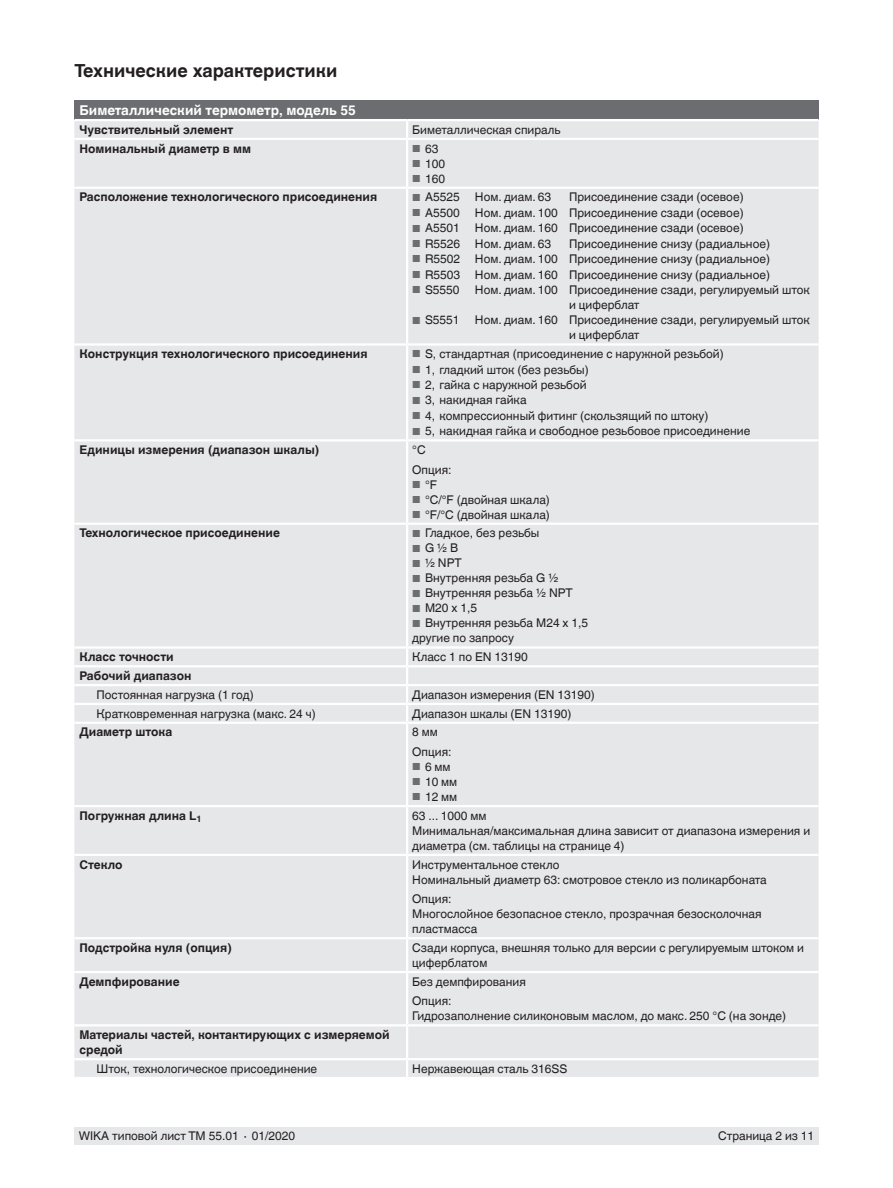
<style>
.page{position:relative;width:893px;height:1188px;background:#fff}
.page>*{position:absolute;margin:0;border:0;box-sizing:border-box;transform-origin:0 0}
.t1{font:700 18px "Helvetica World";color:#231f20}
.t2{font:700 13.5px "Helvetica World";color:#fff}
.t3{font:12px/15px "Helvetica World";color:#231f20}
.t4{font:700 12px/15px "Helvetica World";color:#231f20}
.s1{font-size:10.2px;color:#6c6d70}
</style>
<div class="page">
<div style="left:74px;top:1128px;width:745px;height:17px;background:#e6e7e9"></div>
<div style="left:74px;top:100px;width:745px;height:20px;background:#6c6d70"></div>
<div style="left:74px;top:121px;width:745px;height:956px;background:#e6e7e9"></div>
<hr style="left:74px;top:119px;width:333px;height:2px;background:#fff">
<hr style="left:407px;top:119px;width:412px;height:2px;background:#fff">
<svg style="left:406px;top:121px;width:2px;height:17px"></svg>
<hr style="left:74px;top:138px;width:333px;height:2px;background:#fff">
<hr style="left:407px;top:138px;width:412px;height:2px;background:#fff">
<hr style="left:406px;top:140px;width:2px;height:47px;background:#fff">
<hr style="left:74px;top:187px;width:333px;height:2px;background:#fff">
<hr style="left:407px;top:187px;width:412px;height:2px;background:#fff">
<hr style="left:406px;top:189px;width:2px;height:154px;background:#fff">
<hr style="left:74px;top:343px;width:333px;height:3px;background:#fff">
<hr style="left:407px;top:343px;width:412px;height:3px;background:#fff">
<hr style="left:406px;top:346px;width:2px;height:93px;background:#fff">
<hr style="left:74px;top:439px;width:333px;height:2px;background:#fff">
<hr style="left:407px;top:439px;width:412px;height:2px;background:#fff">
<hr style="left:406px;top:441px;width:2px;height:82px;background:#fff">
<hr style="left:74px;top:523px;width:333px;height:2px;background:#fff">
<hr style="left:407px;top:523px;width:412px;height:2px;background:#fff">
<hr style="left:406px;top:525px;width:2px;height:121px;background:#fff">
<hr style="left:74px;top:646px;width:333px;height:3px;background:#fff">
<hr style="left:407px;top:646px;width:412px;height:3px;background:#fff">
<hr style="left:74px;top:665px;width:333px;height:2px;background:#fff">
<hr style="left:407px;top:665px;width:412px;height:2px;background:#fff">
<hr style="left:74px;top:684px;width:333px;height:2px;background:#fff">
<hr style="left:74px;top:805px;width:333px;height:2px;background:#fff">
<hr style="left:407px;top:684px;width:412px;height:2px;background:#fff">
<hr style="left:406px;top:807px;width:2px;height:47px;background:#fff">
<hr style="left:74px;top:703px;width:333px;height:2px;background:#fff">
<hr style="left:74px;top:854px;width:333px;height:2px;background:#fff">
<hr style="left:407px;top:703px;width:412px;height:2px;background:#fff">
<svg style="left:406px;top:649px;width:2px;height:73px"></svg>
<hr style="left:406px;top:856px;width:2px;height:81px;background:#fff">
<hr style="left:74px;top:722px;width:333px;height:2px;background:#fff">
<hr style="left:74px;top:937px;width:333px;height:2px;background:#fff">
<hr style="left:407px;top:722px;width:412px;height:2px;background:#fff">
<hr style="left:406px;top:724px;width:2px;height:81px;background:#fff">
<hr style="left:407px;top:805px;width:412px;height:2px;background:#fff">
<hr style="left:407px;top:854px;width:412px;height:2px;background:#fff">
<hr style="left:407px;top:937px;width:412px;height:2px;background:#fff">
<hr style="left:406px;top:939px;width:2px;height:32px;background:#fff">
<hr style="left:74px;top:971px;width:333px;height:2px;background:#fff">
<hr style="left:407px;top:971px;width:412px;height:2px;background:#fff">
<hr style="left:406px;top:973px;width:2px;height:51px;background:#fff">
<hr style="left:74px;top:1024px;width:333px;height:2px;background:#fff">
<hr style="left:407px;top:1024px;width:412px;height:2px;background:#fff">
<hr style="left:406px;top:1026px;width:2px;height:32px;background:#fff">
<hr style="left:74px;top:1058px;width:333px;height:2px;background:#fff">
<hr style="left:407px;top:1058px;width:412px;height:2px;background:#fff">
<svg style="left:406px;top:1060px;width:2px;height:17px"></svg>
<h1 class="t1" style="left:74px;top:60px;width:265px">Технические характеристики</h1>
<p class="t2" style="left:80px;top:102px;width:278px">Биметаллический термометр, модель 55</p>
<p class="t4" style="left:80px;top:122px;width:155px">Чувствительный элемент</p>
<p class="t3" style="left:412px;top:122px;width:150px">Биметаллическая спираль</p>
<p class="t4" style="left:80px;top:141px;width:173px">Номинальный диаметр в мм</p>
<p class="t3" style="left:412px;top:141px;width:28px"><span class="s1">■</span> 63</p>
<p class="t3" style="left:412px;top:156px;width:34px"><span class="s1">■</span> 100</p>
<p class="t3" style="left:412px;top:171px;width:34px"><span class="s1">■</span> 160</p>
<p class="t4" style="left:80px;top:190px;width:299px">Расположение технологического присоединения</p>
<p class="t3" style="left:412px;top:190px;width:49px"><span class="s1">■</span> A5525</p>
<p class="t3" style="left:475px;top:190px;width:78px">Ном. диам. 63</p>
<p class="t3" style="left:569px;top:190px;width:176px">Присоединение сзади (осевое)</p>
<p class="t3" style="left:412px;top:205px;width:49px"><span class="s1">■</span> A5500</p>
<p class="t3" style="left:475px;top:205px;width:270px">Ном. диам. 100 Присоединение сзади (осевое)</p>
<p class="t3" style="left:412px;top:221px;width:49px"><span class="s1">■</span> A5501</p>
<p class="t3" style="left:475px;top:221px;width:270px">Ном. диам. 160 Присоединение сзади (осевое)</p>
<p class="t3" style="left:412px;top:236px;width:141px"><span class="s1">■</span> R5526 Ном. диам. 63</p>
<p class="t3" style="left:569px;top:236px;width:202px">Присоединение снизу (радиальное)</p>
<p class="t3" style="left:412px;top:251px;width:359px"><span class="s1">■</span> R5502 Ном. диам. 100 Присоединение снизу (радиальное)</p>
<p class="t3" style="left:412px;top:267px;width:359px"><span class="s1">■</span> R5503 Ном. диам. 160 Присоединение снизу (радиальное)</p>
<p class="t3" style="left:412px;top:282px;width:49px"><span class="s1">■</span> S5550</p>
<p class="t3" style="left:569px;top:282px;width:242px;text-indent:-94px">Ном. диам. 100 Присоединение сзади, регулируемый шток и циферблат</p>
<p class="t3" style="left:412px;top:313px;width:49px"><span class="s1">■</span> S5551</p>
<p class="t3" style="left:569px;top:313px;width:242px;text-indent:-94px">Ном. диам. 160 Присоединение сзади, регулируемый шток и циферблат</p>
<p class="t4" style="left:80px;top:347px;width:290px">Конструкция технологического присоединения</p>
<p class="t3" style="left:412px;top:347px;width:313px"><span class="s1">■</span> S, стандартная (присоединение с наружной резьбой)</p>
<p class="t3" style="left:412px;top:362px;width:178px"><span class="s1">■</span> 1, гладкий шток (без резьбы)</p>
<p class="t3" style="left:412px;top:377px;width:176px"><span class="s1">■</span> 2, гайка с наружной резьбой</p>
<p class="t3" style="left:412px;top:393px;width:116px"><span class="s1">■</span> 3, накидная гайка</p>
<p class="t3" style="left:412px;top:408px;width:298px"><span class="s1">■</span> 4, компрессионный фитинг (скользящий по штоку)</p>
<p class="t3" style="left:412px;top:424px;width:340px"><span class="s1">■</span> 5, накидная гайка и свободное резьбовое присоединение</p>
<p class="t4" style="left:80px;top:442px;width:241px">Единицы измерения (диапазон шкалы)</p>
<p class="t3" style="left:412px;top:440px;width:41px;line-height:19.5px">°C<br>Опция:</p>
<p class="t3" style="left:412px;top:477px;width:26px"><span class="s1">■</span> °F</p>
<p class="t3" style="left:412px;top:492px;width:139px"><span class="s1">■</span> °C/°F (двойная шкала)</p>
<p class="t3" style="left:412px;top:507px;width:139px"><span class="s1">■</span> °F/°C (двойная шкала)</p>
<p class="t4" style="left:80px;top:526px;width:202px">Технологическое присоединение</p>
<p class="t3" style="left:412px;top:526px;width:129px"><span class="s1">■</span> Гладкое, без резьбы</p>
<p class="t3" style="left:412px;top:541px;width:47px"><span class="s1">■</span> G ½ B</p>
<p class="t3" style="left:412px;top:556px;width:51px"><span class="s1">■</span> ½ NPT</p>
<p class="t3" style="left:412px;top:571px;width:148px"><span class="s1">■</span> Внутренняя резьба G ½</p>
<p class="t3" style="left:412px;top:586px;width:162px"><span class="s1">■</span> Внутренняя резьба ½ NPT</p>
<p class="t3" style="left:412px;top:601px;width:66px"><span class="s1">■</span> M20 x 1,5</p>
<p class="t3" style="left:412px;top:616px;width:177px"><span class="s1">■</span> Внутренняя резьба M24 x 1,5 другие по запросу</p>
<p class="t4" style="left:80px;top:650px;width:96px">Класс точности</p>
<p class="t3" style="left:412px;top:650px;width:117px">Класс 1 по EN 13190</p>
<p class="t4" style="left:80px;top:668px;width:114px">Рабочий диапазон</p>
<p class="t3" style="left:97px;top:687px;width:159px">Постоянная нагрузка (1 год)</p>
<p class="t3" style="left:412px;top:687px;width:184px">Диапазон измерения (EN 13190)</p>
<p class="t3" style="left:97px;top:706px;width:221px">Кратковременная нагрузка (макс. 24 ч)</p>
<p class="t3" style="left:412px;top:706px;width:161px">Диапазон шкалы (EN 13190)</p>
<p class="t4" style="left:80px;top:725px;width:94px">Диаметр штока</p>
<p class="t3" style="left:412px;top:723px;width:41px;line-height:19.5px">8 мм<br>Опция:</p>
<p class="t3" style="left:412px;top:759px;width:40px"><span class="s1">■</span> 6 мм</p>
<p class="t3" style="left:412px;top:774px;width:47px"><span class="s1">■</span> 10 мм</p>
<p class="t3" style="left:412px;top:789px;width:47px"><span class="s1">■</span> 12 мм</p>
<p class="t4" style="left:80px;top:808px;width:124px">Погружная длина L<sub>1</sub></p>
<p class="t3" style="left:412px;top:808px;width:399px">63 ... 1000 мм<br>Минимальная/максимальная длина зависит от диапазона измерения и диаметра (см. таблицы на странице 4)</p>
<p class="t4" style="left:80px;top:857px;width:45px">Стекло</p>
<p class="t3" style="left:412px;top:857px;width:356px">Инструментальное стекло<br>Номинальный диаметр 63: смотровое стекло из поликарбоната</p>
<p class="t3" style="left:412px;top:891px;width:351px">Опция:<br>Многослойное безопасное стекло, прозрачная безосколочная пластмасса</p>
<p class="t4" style="left:80px;top:940px;width:154px">Подстройка нуля (опция)</p>
<p class="t3" style="left:412px;top:940px;width:393px">Сзади корпуса, внешняя только для версии с регулируемым штоком и циферблатом</p>
<p class="t4" style="left:80px;top:974px;width:102px">Демпфирование</p>
<p class="t3" style="left:412px;top:972px;width:115px;line-height:19.5px">Без демпфирования<br>Опция:</p>
<p class="t3" style="left:412px;top:1009px;width:375px">Гидрозаполнение силиконовым маслом, до макс. 250 °C (на зонде)</p>
<p class="t4" style="left:80px;top:1027px;width:312px">Материалы частей, контактирующих с измеряемой средой</p>
<p class="t3" style="left:97px;top:1061px;width:222px">Шток, технологическое присоединение</p>
<p class="t3" style="left:412px;top:1061px;width:157px">Нержавеющая сталь 316SS</p>
<p class="t3" style="left:79px;top:1129px;width:218px">WIKA типовой лист TM 55.01 ∙ 01/2020</p>
<p class="t3" style="left:718px;top:1129px;width:98px">Страница 2 из 11</p>
</div>
